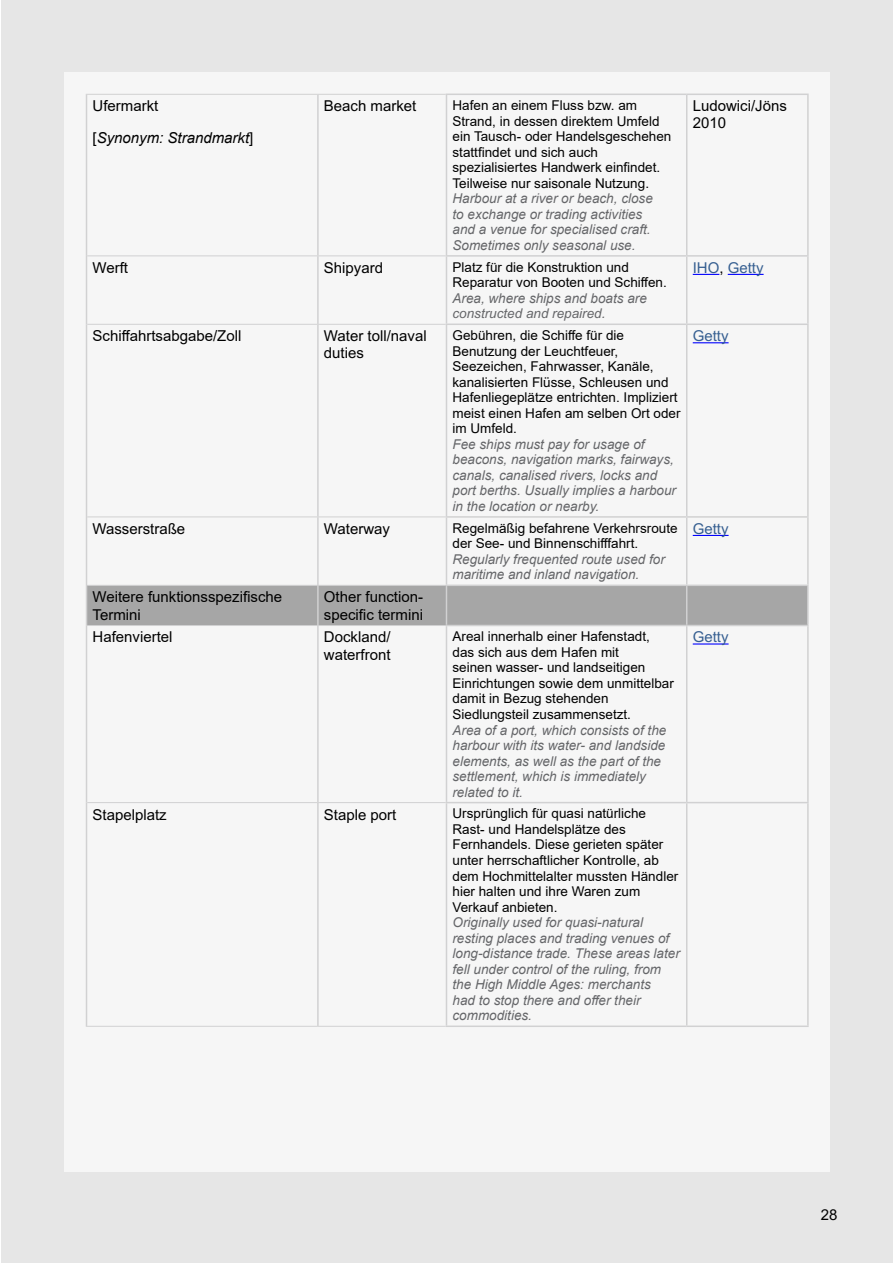
<style>
.page{position:relative;width:893px;height:1263px;background:#fff}
.page>*{position:absolute;margin:0;border:0;box-sizing:border-box;transform-origin:0 0}
.t1{font:15px/17.2px "Arial MT2";color:#000}
.t2{font:15px/17.2px "Arial";color:#000}
.t3{font:15px "Arial";color:#365f91}
.t4{font:italic 15px "Arial";color:#000}
.t5{font:italic 13.5px/15.5px "Arial";color:#656669}
.t6{font:13.5px/15.6px "Arial MT2";color:#000}
.t7{font:13.5px/15.6px "Arial";color:#000}
.t8{font:13.5px "Arial Italic MT2";color:#656669}
.s1{font-style:normal}
.s2{color:#000}
</style>
<div class="page">
<div style="left:1px;top:0;width:892px;height:1263px;background:#e6e6e6"></div>
<div style="left:64px;top:72px;width:766px;height:1099px;background:#f6f6f6"></div>
<div style="left:87px;top:586px;width:720px;height:39px;background:#a6a6a6"></div>
<hr style="left:317px;top:95px;width:2px;height:160px;background:#d1d1d2">
<hr style="left:317px;top:256px;width:2px;height:68px;background:#d1d1d2">
<hr style="left:317px;top:325px;width:2px;height:191px;background:#d1d1d2">
<hr style="left:317px;top:517px;width:2px;height:68px;background:#d1d1d2">
<hr style="left:317px;top:586px;width:2px;height:39px;background:#d1d1d2">
<hr style="left:317px;top:626px;width:2px;height:176px;background:#d1d1d2">
<hr style="left:317px;top:803px;width:2px;height:223px;background:#d1d1d2">
<hr style="left:446px;top:95px;width:1px;height:160px;background:#d1d1d2">
<hr style="left:446px;top:257px;width:1px;height:67px;background:#d1d1d2">
<hr style="left:446px;top:325px;width:1px;height:191px;background:#d1d1d2">
<hr style="left:446px;top:518px;width:1px;height:67px;background:#d1d1d2">
<hr style="left:446px;top:586px;width:1px;height:39px;background:#d1d1d2">
<hr style="left:446px;top:626px;width:1px;height:176px;background:#d1d1d2">
<hr style="left:446px;top:803px;width:1px;height:222px;background:#d1d1d2">
<hr style="left:86px;top:95px;width:1px;height:161px;background:#d1d1d2">
<hr style="left:86px;top:324px;width:1px;height:193px;background:#d1d1d2">
<hr style="left:686px;top:95px;width:1px;height:160px;background:#d1d1d2">
<hr style="left:807px;top:95px;width:2px;height:160px;background:#d1d1d2">
<hr style="left:686px;top:257px;width:1px;height:67px;background:#d1d1d2">
<hr style="left:686px;top:325px;width:1px;height:191px;background:#d1d1d2">
<hr style="left:807px;top:325px;width:2px;height:191px;background:#d1d1d2">
<hr style="left:686px;top:518px;width:1px;height:67px;background:#d1d1d2">
<hr style="left:686px;top:586px;width:1px;height:39px;background:#d1d1d2">
<hr style="left:686px;top:626px;width:1px;height:176px;background:#d1d1d2">
<hr style="left:686px;top:803px;width:1px;height:222px;background:#d1d1d2">
<hr style="left:86px;top:94px;width:232px;height:1px;background:#d1d1d2">
<hr style="left:318px;top:94px;width:128px;height:1px;background:#d1d1d2">
<hr style="left:446px;top:94px;width:241px;height:1px;background:#d1d1d2">
<hr style="left:687px;top:94px;width:122px;height:1px;background:#d1d1d2">
<hr style="left:87px;top:255px;width:231px;height:1px;background:#d1d1d2">
<hr style="left:318px;top:255px;width:128px;height:1px;background:#d1d1d2">
<hr style="left:87px;top:324px;width:231px;height:1px;background:#d1d1d2">
<hr style="left:318px;top:324px;width:128px;height:1px;background:#d1d1d2">
<hr style="left:86px;top:256px;width:1px;height:68px;background:#d1d1d2">
<hr style="left:446px;top:255px;width:241px;height:2px;background:#d1d1d2">
<hr style="left:687px;top:255px;width:122px;height:2px;background:#d1d1d2">
<hr style="left:807px;top:257px;width:2px;height:67px;background:#d1d1d2">
<hr style="left:446px;top:324px;width:241px;height:1px;background:#d1d1d2">
<hr style="left:687px;top:324px;width:122px;height:1px;background:#d1d1d2">
<hr style="left:87px;top:516px;width:231px;height:1px;background:#d1d1d2">
<hr style="left:318px;top:516px;width:128px;height:1px;background:#d1d1d2">
<hr style="left:86px;top:517px;width:1px;height:68px;background:#d1d1d2">
<hr style="left:446px;top:516px;width:241px;height:2px;background:#d1d1d2">
<hr style="left:687px;top:516px;width:122px;height:2px;background:#d1d1d2">
<hr style="left:807px;top:518px;width:2px;height:67px;background:#d1d1d2">
<hr style="left:87px;top:585px;width:231px;height:1px;background:#d1d1d2">
<hr style="left:318px;top:585px;width:128px;height:1px;background:#d1d1d2">
<hr style="left:86px;top:585px;width:1px;height:40px;background:#d1d1d2">
<hr style="left:446px;top:585px;width:241px;height:1px;background:#d1d1d2">
<hr style="left:687px;top:585px;width:122px;height:1px;background:#d1d1d2">
<hr style="left:807px;top:586px;width:2px;height:39px;background:#d1d1d2">
<hr style="left:87px;top:625px;width:231px;height:1px;background:#d1d1d2">
<hr style="left:318px;top:625px;width:128px;height:1px;background:#d1d1d2">
<hr style="left:86px;top:625px;width:1px;height:178px;background:#d1d1d2">
<hr style="left:446px;top:625px;width:241px;height:1px;background:#d1d1d2">
<hr style="left:687px;top:625px;width:122px;height:1px;background:#d1d1d2">
<hr style="left:807px;top:626px;width:2px;height:176px;background:#d1d1d2">
<hr style="left:87px;top:802px;width:231px;height:1px;background:#d1d1d2">
<hr style="left:318px;top:802px;width:128px;height:1px;background:#d1d1d2">
<hr style="left:86px;top:803px;width:1px;height:223px;background:#d1d1d2">
<hr style="left:446px;top:802px;width:241px;height:1px;background:#d1d1d2">
<hr style="left:687px;top:802px;width:122px;height:1px;background:#d1d1d2">
<hr style="left:807px;top:803px;width:2px;height:222px;background:#d1d1d2">
<hr style="left:86px;top:1026px;width:232px;height:1px;background:#d1d1d2">
<hr style="left:318px;top:1026px;width:128px;height:1px;background:#d1d1d2">
<hr style="left:446px;top:1025px;width:241px;height:2px;background:#d1d1d2">
<hr style="left:687px;top:1025px;width:122px;height:2px;background:#d1d1d2">
<svg style="left:693px;top:274px;width:26px;height:1px"></svg>
<hr style="left:728px;top:274px;width:36px;height:1px;background:#00f">
<hr style="left:693px;top:342px;width:36px;height:1px;background:#00f">
<hr style="left:693px;top:535px;width:36px;height:1px;background:#00f">
<hr style="left:693px;top:643px;width:36px;height:1px;background:#00f">
<p class="t1" style="left:93px;top:97px;width:67px">Ufermarkt</p>
<p class="t4" style="left:93px;top:128px;width:162px"><span class="s1">[</span>Synonym: Strandmarkt<span class="s1">]</span></p>
<p class="t2" style="left:324px;top:97px;width:94px">Beach market</p>
<p class="t6" style="left:452px;top:97px;width:220px">Hafen an einem Fluss bzw. am<br>Strand, in dessen direktem Umfeld ein Tausch- oder Handelsgeschehen stattfindet und sich auch spezialisiertes Handwerk einfindet.</p>
<p class="t7" style="left:452px;top:175px;width:198px">Teilweise nur saisonale Nutzung.</p>
<p class="t5" style="left:452px;top:191px;width:202px">Harbour at a river or beach, close to exchange or trading activities and a venue for specialised craft.<br>Sometimes only seasonal use.</p>
<p class="t1" style="left:93px;top:259px;width:37px">Werft</p>
<p class="t2" style="left:324px;top:259px;width:61px">Shipyard</p>
<p class="t6" style="left:452px;top:259px;width:216px">Platz für die Konstruktion und<br>Reparatur von Booten und Schiffen.</p>
<p class="t5" style="left:452px;top:290px;width:196px">Area, where ships and boats are</p>
<p class="t8" style="left:452px;top:305px;width:155px">constructed and repaired.</p>
<p class="t1" style="left:93px;top:327px;width:150px">Schiffahrtsabgabe/Zoll</p>
<p class="t2" style="left:324px;top:327px;width:104px">Water toll/naval duties</p>
<p class="t6" style="left:452px;top:327px;width:203px">Gebühren, die Schiffe für die<br>Benutzung der Leuchtfeuer,<br>Seezeichen, Fahrwasser, Kanäle,</p>
<p class="t7" style="left:452px;top:374px;width:218px">kanalisierten Flüsse, Schleusen und</p>
<p class="t6" style="left:452px;top:390px;width:230px">Hafenliegeplätze entrichten. Impliziert meist einen Hafen am selben Ort oder im Umfeld.</p>
<p class="t5" style="left:452px;top:436px;width:225px">Fee ships must pay for usage of beacons, navigation marks, fairways, canals, canalised rivers, locks and port berths. Usually implies a harbour in the location or nearby.</p>
<p class="t2" style="left:93px;top:520px;width:94px">Wasserstraße</p>
<p class="t2" style="left:324px;top:520px;width:68px">Waterway</p>
<p class="t6" style="left:452px;top:520px;width:227px">Regelmäßig befahrene Verkehrsroute der See- und Binnenschifffahrt.</p>
<p class="t5" style="left:452px;top:551px;width:214px">Regularly frequented route used for maritime and inland navigation.</p>
<p class="t1" style="left:93px;top:588px;width:191px">Weitere funktionsspezifische</p>
<p class="t2" style="left:93px;top:605px;width:50px">Termini</p>
<p class="t1" style="left:324px;top:588px;width:101px">Other function&shy;specific termini</p>
<p class="t1" style="left:93px;top:628px;width:82px">Hafenviertel</p>
<p class="t2" style="left:324px;top:628px;width:68px">Dockland/</p>
<p class="t1" style="left:324px;top:646px;width:68px">waterfront</p>
<p class="t6" style="left:452px;top:629px;width:199px">Areal innerhalb einer Hafenstadt, das sich aus dem Hafen mit seinen wasser- und landseitigen</p>
<p class="t7" style="left:452px;top:675px;width:223px">Einrichtungen sowie dem unmittelbar damit in Bezug stehenden<br>Siedlungsteil zusammensetzt.</p>
<p class="t5" style="left:452px;top:722px;width:215px">Area of a port, which consists of the harbour with its water- and landside elements, as well as the part of the settlement, which is immediately related to it.</p>
<p class="t2" style="left:93px;top:805px;width:76px">Stapelplatz</p>
<p class="t2" style="left:324px;top:805px;width:74px">Staple port</p>
<p class="t6" style="left:452px;top:806px;width:227px">Ursprünglich für quasi natürliche Rast- und Handelsplätze des Fernhandels. Diese gerieten später unter herrschaftlicher Kontrolle, ab dem Hochmittelalter mussten Händler</p>
<p class="t7" style="left:452px;top:883px;width:189px">hier halten und ihre Waren zum</p>
<p class="t6" style="left:452px;top:899px;width:107px">Verkauf anbieten.</p>
<p class="t5" style="left:452px;top:915px;width:229px">Originally used for quasi-natural resting places and trading venues of long-distance trade. These areas later fell under control of the ruling, from the High Middle Ages: merchants<br>had to stop there and offer their commodities.</p>
<p class="t1" style="left:693px;top:97px;width:96px">Ludowici/Jöns</p>
<p class="t2" style="left:693px;top:114px;width:35px">2010</p>
<p class="t3" style="left:693px;top:257px;width:72px">IHO<span class="s2">,</span> Getty</p>
<p class="t3" style="left:693px;top:326px;width:37px">Getty</p>
<p class="t3" style="left:693px;top:518px;width:37px">Getty</p>
<p class="t3" style="left:693px;top:627px;width:37px">Getty</p>
<p class="t2" style="left:821px;top:1206px;width:18px">28</p>
</div>
